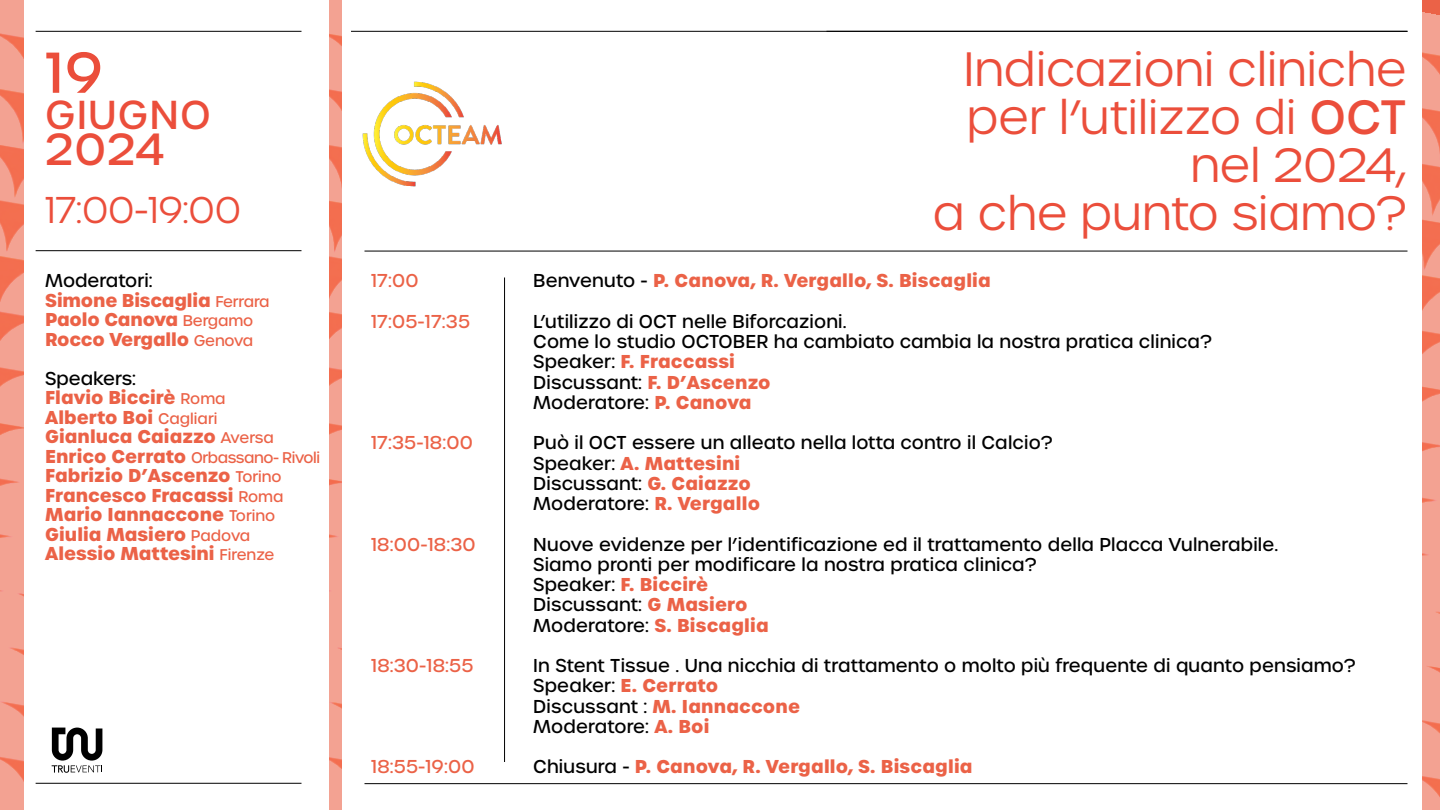
<style>
.page{position:relative;width:1440px;height:810px;background:#fff}
.page>*{position:absolute;margin:0;border:0;box-sizing:border-box;transform-origin:0 0}
.t1{font:500 55.5px "Urbane";color:#eb4e3b}
.t2{font:300 46.5px/48px "Urbane";color:#eb4e3b;text-align:right}
.t3{font:500 43.5px "Urbane";color:#eb4e3b}
.t4{font:500 39px "Urbane";letter-spacing:.025em;color:#eb4e3b}
.t5{font:300 36px "Urbane";letter-spacing:-.01em;color:#eb4e3b}
.t6{font:500 18px/20.2px "Urbane";letter-spacing:.01em;color:#000}
.t7{font:700 18px/19.5px "Urbane";color:#eb6247}
.t8{font:500 18px "Urbane";letter-spacing:.01em;color:#eb6247}
.t9{font:500 15px "Urbane";letter-spacing:-.03em;color:#eb6247}
.s1{font-weight:500;color:#000}
.s2{font-weight:500;font-size:15px}
.s3{font-weight:700;font-size:18px}
.s4{font-weight:500}
.s5{font-weight:700;color:#eb6247}
</style>
<div class="page">
<img style="left:0;top:0;width:1440px;height:810px">
<div style="left:808px;top:0;width:614px;height:810px;background:#fff"></div>
<div style="left:24px;top:0;width:304px;height:810px;background:#fff"></div>
<div style="left:342px;top:0;width:528px;height:810px;background:#fff"></div>
<hr style="left:36px;top:31px;width:265px;height:1px;background:#000">
<hr style="left:36px;top:783px;width:265px;height:1px;background:#000">
<hr style="left:36px;top:250px;width:265px;height:1px;background:#000">
<svg style="left:52px;top:728px;width:50px;height:45px"></svg>
<hr style="left:364px;top:783px;width:1044px;height:1px;background:#000">
<img style="left:362px;top:81px;width:140px;height:106px">
<hr style="left:364px;top:251px;width:1044px;height:1px;background:#000">
<hr style="left:351px;top:31px;width:1057px;height:1px;background:#000">
<hr style="left:504px;top:278px;width:1px;height:484px;background:#000">
<h1 class="t1" style="left:45px;top:36px;width:59px">19</h1>
<h3 class="t4" style="left:45px;top:89px;width:167px">GIUGNO</h3>
<h3 class="t3" style="left:45px;top:120px;width:121px">2024</h3>
<h3 class="t5" style="left:45px;top:187px;width:197px">17:00-19:00</h3>
<p class="t7" style="left:45px;top:271px;width:226px"><span class="s1">Moderatori:<br></span>Simone Biscaglia <span class="s2">Ferrara<br></span>Paolo Canova <span class="s2">Bergamo<br></span>Rocco Vergallo <span class="s2">Genova</span></p>
<p class="t7" style="left:45px;top:369px;width:230px"><span class="s1">Speakers:<br></span>Flavio Biccirè <span class="s2">Roma<br></span>Alberto Boi <span class="s2">Cagliari<br></span>Gianluca Caiazzo <span class="s2">Aversa</span></p>
<p class="t9" style="left:45px;top:447px;width:276px"><span class="s3">Enrico Cerrato</span> Orbassano- Rivoli</p>
<p class="t7" style="left:45px;top:466px;width:240px">Fabrizio D’Ascenzo <span class="s2">Torino<br></span>Francesco Fracassi <span class="s2">Roma<br></span>Mario Iannaccone <span class="s2">Torino<br></span>Giulia Masiero <span class="s2">Padova<br></span>Alessio Mattesini <span class="s2">Firenze</span></p>
<h2 class="t2" style="left:933px;top:45px;width:475px">Indicazioni cliniche per l’utilizzo di <span class="s4">OCT </span>nel 2024,<br>a che punto siamo?</h2>
<p class="t8" style="left:371px;top:269px;width:49px">17:00</p>
<p class="t7" style="left:533px;top:271px;width:459px"><span class="s1">Benvenuto -</span> P. Canova, R. Vergallo, S. Biscaglia</p>
<p class="t8" style="left:371px;top:309px;width:100px">17:05-17:35</p>
<p class="t6" style="left:533px;top:311px;width:680px">L’utilizzo di OCT nelle Biforcazioni.<br>Come lo studio OCTOBER ha cambiato cambia la nostra pratica clinica?<br>Speaker: <span class="s5">F. Fraccassi<br></span>Discussant: <span class="s5">F. D’Ascenzo<br></span>Moderatore: <span class="s5">P. Canova</span></p>
<p class="t8" style="left:371px;top:431px;width:103px">17:35-18:00</p>
<p class="t6" style="left:533px;top:433px;width:521px">Può il OCT essere un alleato nella lotta contro il Calcio?<br>Speaker: <span class="s5">A. Mattesini<br></span>Discussant: <span class="s5">G. Caiazzo<br></span>Moderatore: <span class="s5">R. Vergallo</span></p>
<p class="t8" style="left:371px;top:532px;width:106px">18:00-18:30</p>
<p class="t6" style="left:533px;top:534px;width:747px">Nuove evidenze per l’identificazione ed il trattamento della Placca Vulnerabile.<br>Siamo pronti per modificare la nostra pratica clinica?<br>Speaker: <span class="s5">F. Biccirè<br></span>Discussant: <span class="s5">G Masiero<br></span>Moderatore: <span class="s5">S. Biscaglia</span></p>
<p class="t8" style="left:371px;top:654px;width:104px">18:30-18:55</p>
<p class="t6" style="left:533px;top:655px;width:824px">In Stent Tissue . Una nicchia di trattamento o molto più frequente di quanto pensiamo?<br>Speaker: <span class="s5">E. Cerrato<br></span>Discussant : <span class="s5">M. Iannaccone<br></span>Moderatore: <span class="s5">A. Boi</span></p>
<p class="t8" style="left:371px;top:755px;width:105px">18:55-19:00</p>
<p class="t7" style="left:533px;top:757px;width:441px"><span class="s1">Chiusura -</span> P. Canova, R. Vergallo, S. Biscaglia</p>
</div>
